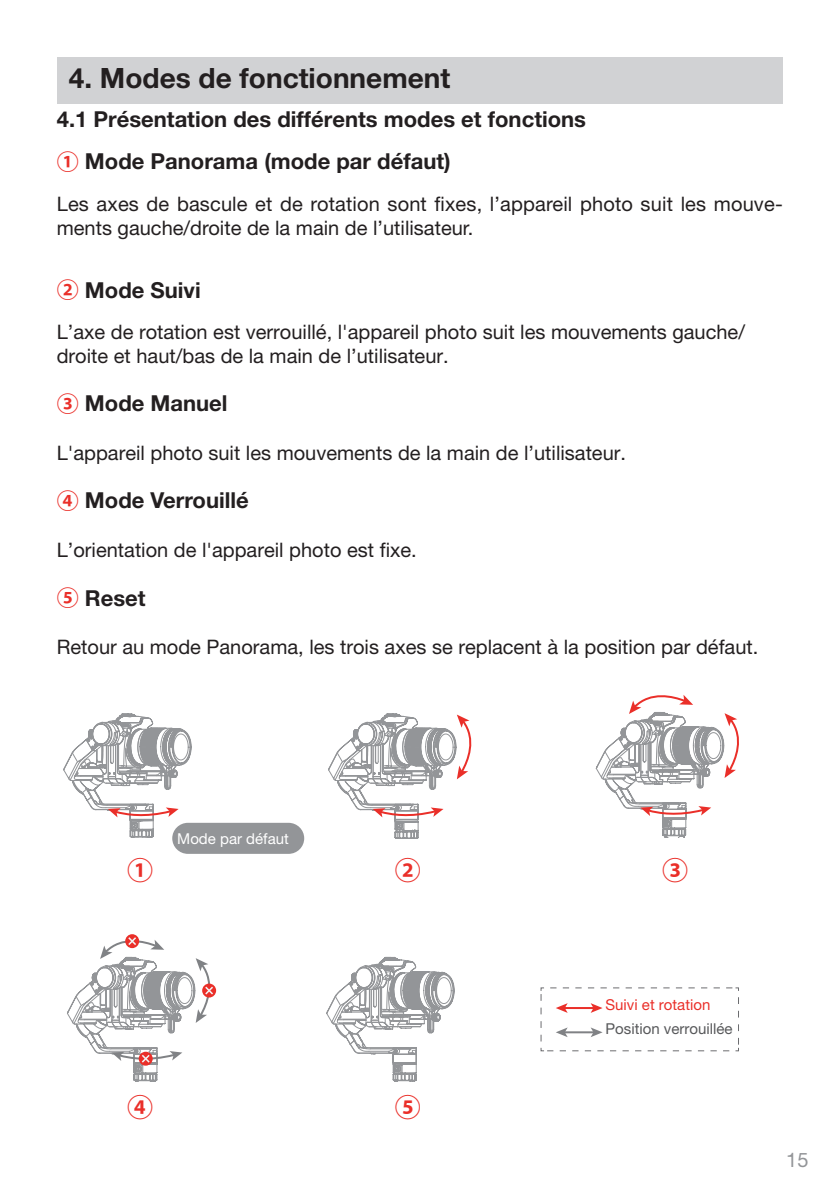
<style>
.page{position:relative;width:840px;height:1191px;background:#fff}
.page>*{position:absolute;margin:0;border:0;box-sizing:border-box;transform-origin:0 0}
.t1{font:700 28px "Helvetica Neue LT Pro";color:#231f20}
.t2{font:700 26px "Koz Go Pro";color:#ea2f29}
.t3{font:700 22px/41.6px "Helvetica Neue LT Pro";color:#231f20}
.t4{font:20px/24px "Helvetica Neue LT Pro";color:#231f20}
.t5{font:20px "Helvetica Neue LT Pro";color:#939598}
.t6{font:15px "Helvetica Neue LT Pro";color:#57585a}
.t7{font:15px "Helvetica Neue LT Pro";color:#ea2f29}
.t8{font:15px "Helvetica Neue LT Pro";color:#fff}
.s1{font-family:"Koz Go Pro";color:#ea2f29}
</style>
<div class="page">
<div style="left:57px;top:57px;width:725px;height:46px;background:#d1d2d4"></div>
<div style="left:172px;top:823px;width:132px;height:31px;background:#939598;border-radius:16px"></div>
<svg style="left:328px;top:713px;width:144px;height:125px"></svg>
<svg style="left:595px;top:695px;width:144px;height:142px"></svg>
<svg style="left:326px;top:957px;width:128px;height:125px"></svg>
<svg style="left:63px;top:713px;width:128px;height:124px"></svg>
<svg style="left:125px;top:934px;width:14px;height:14px"></svg>
<svg style="left:67px;top:936px;width:148px;height:146px"></svg>
<svg style="left:540px;top:987px;width:198px;height:64px"></svg>
<h1 class="t1" style="left:69px;top:61px;width:383px">4. Modes de fonctionnement</h1>
<p class="t3" style="left:57px;top:98px;width:530px">4.1 Présentation des différents modes et fonctions<br><span class="s1">①</span> Mode Panorama (mode par défaut)</p>
<p class="t4" style="left:57px;top:191px;width:727px">Les axes de bascule et de rotation sont fixes, l’appareil photo suit les mouve&shy;ments gauche/droite de la main de l’utilisateur.</p>
<p class="t3" style="left:57px;top:268px;width:145px"><span class="s1">②</span> Mode Suivi</p>
<p class="t4" style="left:57px;top:319px;width:689px">L’axe de rotation est verrouillé, l'appareil photo suit les mouvements gauche/ droite et haut/bas de la main de l’utilisateur.</p>
<p class="t3" style="left:57px;top:382px;width:172px"><span class="s1">③</span> Mode Manuel</p>
<p class="t4" style="left:57px;top:440px;width:570px">L'appareil photo suit les mouvements de la main de l’utilisateur.</p>
<p class="t3" style="left:57px;top:479px;width:193px"><span class="s1">④</span> Mode Verrouillé</p>
<p class="t4" style="left:57px;top:537px;width:361px">L’orientation de l'appareil photo est fixe.</p>
<p class="t3" style="left:57px;top:576px;width:90px"><span class="s1">⑤</span> Reset</p>
<p class="t4" style="left:57px;top:634px;width:702px">Retour au mode Panorama, les trois axes se replacent à la position par défaut.</p>
<h2 class="t2" style="left:127px;top:853px;width:27px">①</h2>
<p class="t8" style="left:177px;top:829px;width:113px">Mode par défaut</p>
<h2 class="t2" style="left:127px;top:1091px;width:27px">④</h2>
<h2 class="t2" style="left:395px;top:853px;width:27px">②</h2>
<h2 class="t2" style="left:395px;top:1091px;width:27px">⑤</h2>
<h2 class="t2" style="left:661px;top:853px;width:27px">③</h2>
<p class="t7" style="left:605px;top:995px;width:106px">Suivi et rotation</p>
<p class="t6" style="left:605px;top:1019px;width:128px">Position verrouillée</p>
<p class="t5" style="left:785px;top:1147px;width:24px">15</p>
</div>
